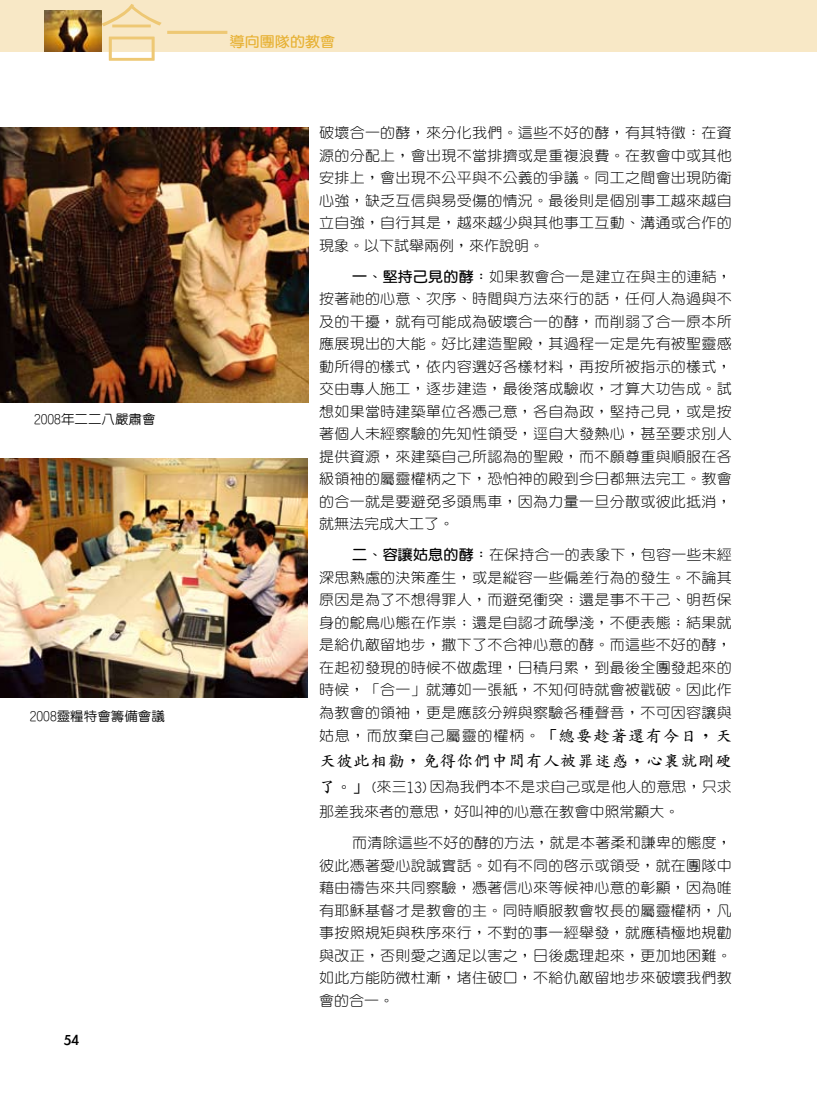
<style>
.page{position:relative;width:817px;height:1102px;background:#fff}
.page>*{position:absolute;margin:0;border:0;box-sizing:border-box;transform-origin:0 0}
.t1{font:300 62.7px "New Gothic";color:#eec874;scale:1.05 1}
.t2{font:16.5px "Li Gothic Med";color:#000}
.t3{font:700 15.6px "Zen Kai";letter-spacing:.045em;color:#000;scale:1.05 1}
.t4{font:300 14.25px/22.5px "Yen Round";letter-spacing:.02em;color:#000;text-align:justify;scale:1.05 1}
.t5{font:700 14.25px "Yen Round";color:#e7b133;scale:1.05 1}
.t6{font:500 12.9px "Yen Round";color:#000;scale:1.05 1}
.s1{font-weight:700}
.s2{font-family:"Zen Kai";font-weight:700;font-size:15.6px}
</style>
<div class="page">
<div style="left:0;top:0;width:816px;height:52px;background:#f8e8c6"></div>
<img style="left:45px;top:11px;width:57px;height:41px">
<img style="left:0;top:128px;width:308px;height:275px">
<img style="left:0;top:458px;width:308px;height:239px">
<p class="t1" style="left:98px;top:3px;width:127px">合一</p>
<p class="t5" style="left:230px;top:34px;width:101px">導向團隊的教會</p>
<p class="t6" style="left:34px;top:413px;width:117px">2008年二二八嚴肅會</p>
<p class="t6" style="left:30px;top:709px;width:130px">2008靈糧特會籌備會議</p>
<p class="t2" style="left:64px;top:1031px;width:17px">54</p>
<p class="t4" style="left:319px;top:121px;width:394px">破壞合一的酵，來分化我們。這些不好的酵，有其特徵：在資源的分配上，會出現不當排擠或是重複浪費。在教會中或其他安排上，會出現不公平與不公義的爭議。同工之間會出現防衛心強，缺乏互信與易受傷的情況。最後則是個別事工越來越自立自強，自行其是，越來越少與其他事工互動、溝通或合作的現象。以下試舉兩例，來作說明。</p>
<p class="t4" style="left:319px;top:265px;width:394px;text-indent:33px"><span class="s1">一、堅持己見的酵：</span>如果教會合一是建立在與主的連結，按著祂的心意、次序、時間與方法來行的話，任何人為過與不及的干擾，就有可能成為破壞合一的酵，而削弱了合一原本所應展現出的大能。好比建造聖殿，其過程一定是先有被聖靈感動所得的樣式，依內容選好各樣材料，再按所被指示的樣式，交由專人施工，逐步建造，最後落成驗收，才算大功告成。試想如果當時建築單位各憑己意，各自為政，堅持己見，或是按著個人未經察驗的先知性領受，逕自大發熱心，甚至要求別人提供資源，來建築自己所認為的聖殿，而不願尊重與順服在各級領袖的屬靈權柄之下，恐怕神的殿到今日都無法完工。教會的合一就是要避免多頭馬車，因為力量一旦分散或彼此抵消，就無法完成大工了。</p>
<p class="t4" style="left:319px;top:543px;width:394px;text-indent:33px"><span class="s1">二、容讓姑息的酵：</span>在保持合一的表象下，包容一些未經深思熟慮的決策產生，或是縱容一些偏差行為的發生。不論其原因是為了不想得罪人，而避免衝突；還是事不干己、明哲保身的鴕鳥心態在作祟；還是自認才疏學淺，不便表態；結果就是給仇敵留地步，撒下了不合神心意的酵。而這些不好的酵，在起初發現的時候不做處理，日積月累，到最後全團發起來的時候，「合一」就薄如一張紙，不知何時就會被戳破。因此作為教會的領袖，更是應該分辨與察驗各種聲音，不可因容讓與姑息，而放棄自己屬靈的權柄。<span class="s2">「總要趁著還有今日，天</span></p>
<p class="t3" style="left:319px;top:753px;width:394px">天彼此相勸，免得你們中間有人被罪迷惑，心裏就剛硬</p>
<p class="t4" style="left:319px;top:774px;width:394px;line-height:24.8px"><span class="s2">了。」</span>(來三13)因為我們本不是求自己或是他人的意思，只求那差我來者的意思，好叫神的心意在教會中照常顯大。</p>
<p class="t4" style="left:319px;top:831px;width:394px;text-indent:33px">而清除這些不好的酵的方法，就是本著柔和謙卑的態度，彼此憑著愛心說誠實話。如有不同的啟示或領受，就在團隊中藉由禱告來共同察驗，憑著信心來等候神心意的彰顯，因為唯有耶穌基督才是教會的主。同時順服教會牧長的屬靈權柄，凡事按照規矩與秩序來行，不對的事一經舉發，就應積極地規勸與改正，否則愛之適足以害之，日後處理起來，更加地困難。如此方能防微杜漸，堵住破口，不給仇敵留地步來破壞我們教會的合一。</p>
</div>
